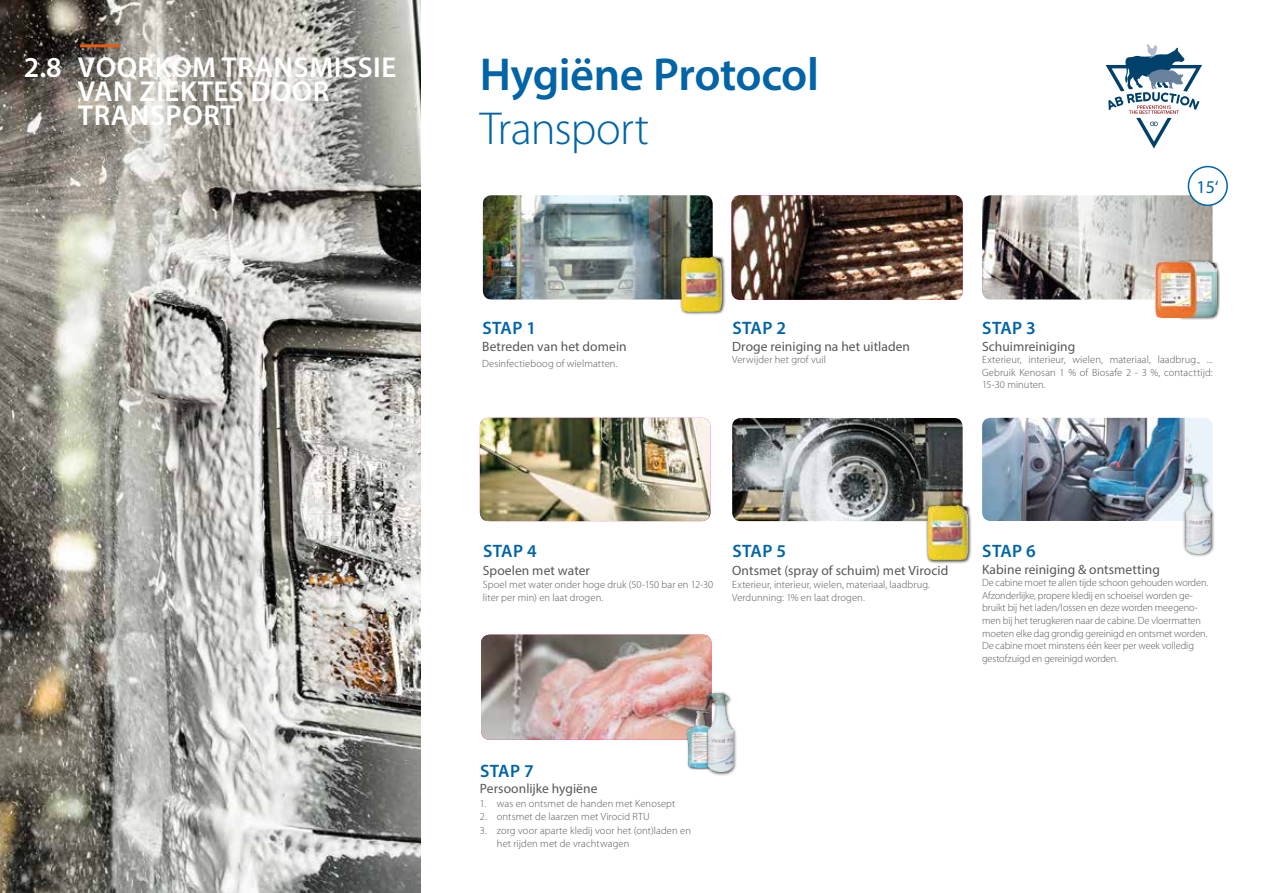
<style>
.page{position:relative;width:1263px;height:893px;background:#fff}
.page>*{position:absolute;margin:0;border:0;box-sizing:border-box;transform-origin:0 0}
.t1{font:600 46.35px "Myriad Pro";letter-spacing:-.01em;color:#0064a7}
.t2{font:300 46.35px "Myriad Pro";letter-spacing:-.015em;color:#0064a7}
.t3{font:600 28.95px/24px "Myriad Pro";letter-spacing:.02em;color:#fff}
.t4{font:600 18px "Myriad Pro";letter-spacing:.02em;color:#0064a7}
.t5{font:18px "Myriad Pro";color:#0064a7}
.t6{font:13.5px "Myriad Pro";letter-spacing:.005em;color:#575756}
.t7{font:300 10.5px/12.6px "Myriad Pro";color:#575756}
</style>
<div class="page">
<img style="left:0;top:0;width:421px;height:893px">
<svg style="left:1106px;top:44px;width:96px;height:105px"></svg>
<img style="left:483px;top:195px;width:230px;height:104px">
<img style="left:480px;top:418px;width:230px;height:103px">
<img style="left:731px;top:195px;width:232px;height:105px">
<img style="left:982px;top:195px;width:230px;height:104px">
<img style="left:732px;top:418px;width:231px;height:103px">
<img style="left:982px;top:418px;width:230px;height:103px">
<img style="left:481px;top:635px;width:230px;height:105px">
<div style="left:1180px;top:472px;width:35px;height:85px;background:#000;opacity:.75"></div>
<img style="left:1183px;top:475px;width:28px;height:78px">
<div style="left:679px;top:255px;width:46px;height:61px;background:#000;opacity:.75"></div>
<img style="left:681px;top:257px;width:41px;height:55px">
<div style="left:925px;top:503px;width:47px;height:61px;background:#000;opacity:.75"></div>
<img style="left:927px;top:505px;width:42px;height:55px">
<div style="left:686px;top:710px;width:29px;height:60px;background:#000;opacity:.75"></div>
<img style="left:688px;top:712px;width:15px;height:56px">
<div style="left:703px;top:691px;width:34px;height:85px;background:#000;opacity:.75"></div>
<img style="left:705px;top:694px;width:28px;height:78px">
<div style="left:1188px;top:167px;width:39px;height:38px;background:#fff;border-radius:50%"></div>
<div style="left:1188px;top:166px;width:40px;height:40px;border:2px solid #0064a7;border-radius:50%"></div>
<div style="left:1174px;top:259px;width:46px;height:61px;background:#000;opacity:.75"></div>
<img style="left:1196px;top:261px;width:21px;height:55px">
<img style="left:1155px;top:261px;width:41px;height:57px">
<hr style="left:80px;top:44px;width:40px;height:3px;background:#ea5b0b">
<h2 class="t3" style="left:78px;top:55px;width:320px;text-indent:-54px">2.8 VOORKOM TRANSMISSIE<br>VAN ZIEKTES DOOR<br>TRANSPORT</h2>
<h1 class="t1" style="left:480px;top:45px;width:341px">Hygiëne Protocol</h1>
<h1 class="t2" style="left:480px;top:103px;width:171px">Transport</h1>
<h3 class="t4" style="left:482px;top:317px;width:55px">STAP 1</h3>
<p class="t6" style="left:482px;top:338px;width:146px">Betreden van het domein</p>
<p class="t7" style="left:482px;top:357px;width:137px">Desinfectieboog of wielmatten.</p>
<h3 class="t4" style="left:732px;top:317px;width:55px">STAP 2</h3>
<p class="t6" style="left:732px;top:338px;width:179px">Droge reiniging na het uitladen</p>
<p class="t7" style="left:732px;top:354px;width:95px">Verwijder het grof vuil</p>
<h3 class="t5" style="left:1196px;top:175px;width:24px">15‘</h3>
<h3 class="t4" style="left:982px;top:317px;width:55px">STAP 3</h3>
<p class="t6" style="left:982px;top:338px;width:95px">Schuimreiniging</p>
<p class="t7" style="left:982px;top:354px;width:232px;text-align:justify">Exterieur, interieur, wielen, materiaal, laadbrug., ...<br>Gebruik Kenosan 1 % of Biosafe 2 - 3 %, contacttijd:<br>15-30 minuten.</p>
<h3 class="t4" style="left:483px;top:540px;width:55px">STAP 4</h3>
<p class="t6" style="left:483px;top:562px;width:109px">Spoelen met water</p>
<p class="t7" style="left:483px;top:578px;width:232px">Spoel met water onder hoge druk (50-150 bar en 12-30 liter per min) en laat drogen.</p>
<h3 class="t4" style="left:732px;top:540px;width:55px">STAP 5</h3>
<p class="t6" style="left:732px;top:562px;width:218px">Ontsmet (spray of schuim) met Virocid</p>
<p class="t7" style="left:732px;top:578px;width:199px">Exterieur, interieur, wielen, materiaal, laadbrug.<br>Verdunning: 1% en laat drogen.</p>
<h3 class="t4" style="left:982px;top:540px;width:55px">STAP 6</h3>
<p class="t6" style="left:982px;top:561px;width:179px">Kabine reiniging &amp; ontsmetting</p>
<p class="t7" style="left:982px;top:577px;width:228px">De cabine moet te allen tijde schoon gehouden worden.<br>Afzonderlijke, propere kledij en schoeisel worden ge&shy;bruikt bij het laden/lossen en deze worden meegeno&shy;men bij het terugkeren naar de cabine. De vloermatten moeten elke dag grondig gereinigd en ontsmet worden.<br>De cabine moet minstens één keer per week volledig gestofzuigd en gereinigd worden.</p>
<h3 class="t4" style="left:480px;top:760px;width:55px">STAP 7</h3>
<p class="t6" style="left:480px;top:781px;width:119px">Persoonlijke hygiëne</p>
<p class="t7" style="left:480px;top:797px;width:197px">1. was en ontsmet de handen met Kenosept</p>
<p class="t7" style="left:480px;top:811px;width:171px">2. ontsmet de laarzen met Virocid RTU</p>
<p class="t7" style="left:497px;top:824px;width:196px;line-height:13.5px;text-indent:-17px">3. zorg voor aparte kledij voor het (ont)laden en het rijden met de vrachtwagen</p>
</div>
